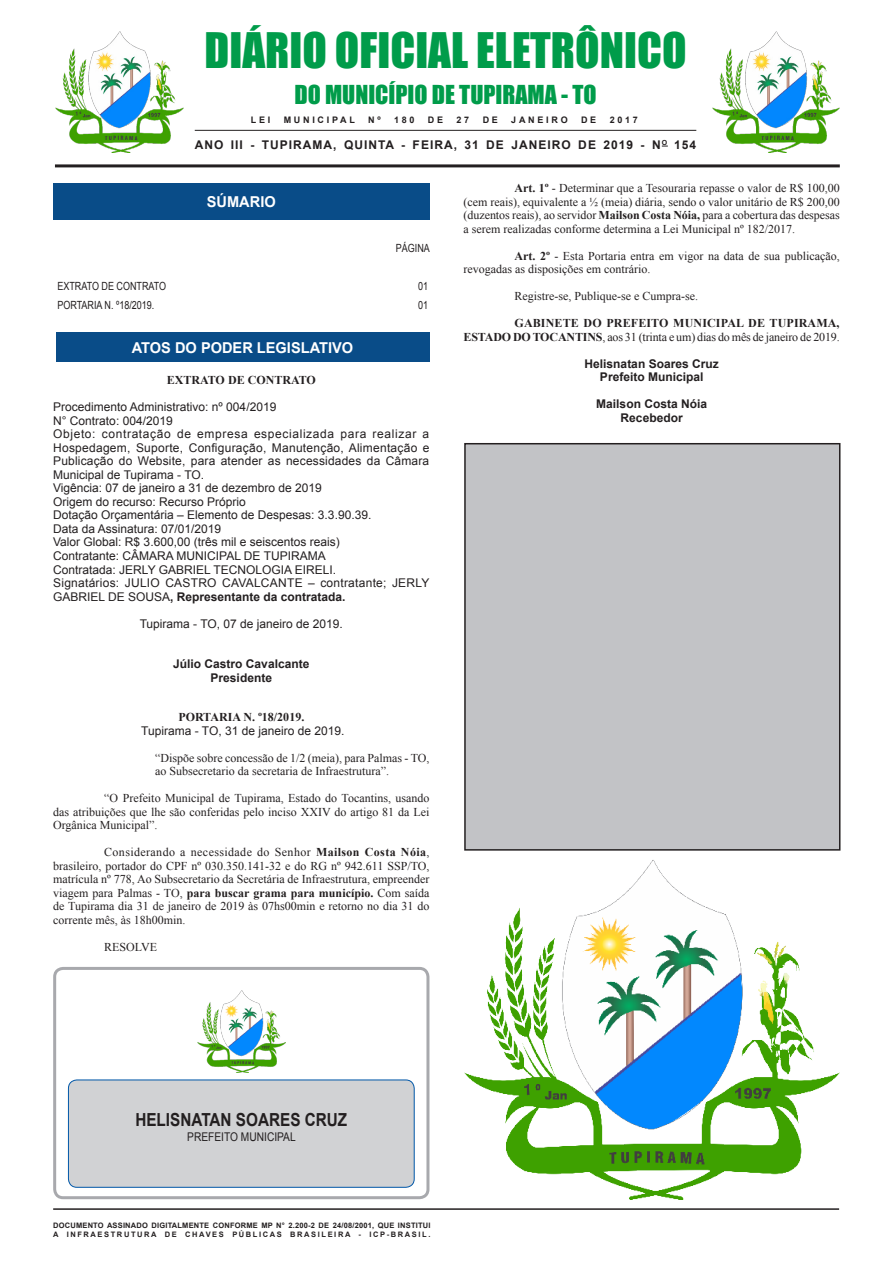
<style>
.page{position:relative;width:893px;height:1263px;background:#fff}
.page>*{position:absolute;margin:0;border:0;box-sizing:border-box;transform-origin:0 0}
.t1{font:45px "Impact";color:#009c4a}
.t2{font:24px "Impact";color:#009c4a}
.t3{font:700 18px "Arial";color:#231f20;scale:.85 1}
.t4{font:700 15px "Arial";color:#fff}
.t5{font:12px/13.5px "Times New Roman";color:#231f20;text-align:justify}
.t6{font:12px/13.5px "Arial";color:#231f20}
.t7{font:700 12px/13.5px "Times New Roman";letter-spacing:.01em;color:#231f20;text-align:right}
.t8{font:700 12px/13.5px "Arial";color:#231f20;text-align:center}
.t9{font:700 12px "Arial";letter-spacing:.085em;color:#231f20}
.t10{font:12px "Arial";color:#231f20;scale:.85 1}
.t11{font:11.25px "Arial";color:#231f20;scale:.8 1}
.t12{font:700 9px "Arial";letter-spacing:.305em;color:#231f20}
.t13{font:700 7.5px/9px "Arial";letter-spacing:.025em;color:#231f20}
.s1{font-weight:700}
.s2{font-weight:400}
</style>
<div class="page">
<hr style="left:53px;top:1208px;width:786px;height:2px;background:#231f20">
<hr style="left:55px;top:164px;width:785px;height:3px;background:#231f20">
<hr style="left:195px;top:130px;width:501px;height:1px;background:#231f20">
<img style="left:712px;top:31px;width:128px;height:121px">
<img style="left:56px;top:31px;width:127px;height:121px">
<div style="left:53px;top:184px;width:376px;height:36px;background:#094c88"></div>
<div style="left:56px;top:332px;width:373px;height:30px;background:#094c88"></div>
<div style="left:53px;top:967px;width:376px;height:232px;border:3px solid #a8a9ad;border-radius:9px"></div>
<div style="left:68px;top:1080px;width:346px;height:107px;background:#d1d2d4;border-radius:9px"></div>
<div style="left:68px;top:1080px;width:346px;height:107px;border:1px solid #0057a8;border-radius:9px"></div>
<img style="left:197px;top:990px;width:88px;height:82px">
<img style="left:464px;top:860px;width:376px;height:339px">
<div style="left:465px;top:444px;width:375px;height:406px;background:#c2c3c6"></div>
<div style="left:464px;top:443px;width:376px;height:408px;border:2px solid #231f20"></div>
<h1 class="t1" style="left:205px;top:16px;width:483px">DIÁRIO OFICIAL ELETRÔNICO</h1>
<h2 class="t2" style="left:294px;top:76px;width:304px">DO MUNICÍPIO DE TUPIRAMA - TO</h2>
<p class="t12" style="left:251px;top:114px;width:21px">LEI</p>
<p class="t12" style="left:284px;top:114px;width:73px">MUNICIPAL</p>
<p class="t12" style="left:368px;top:114px;width:14px">N º</p>
<p class="t12" style="left:394px;top:114px;width:22px">180</p>
<p class="t12" style="left:428px;top:114px;width:17px">D E</p>
<p class="t12" style="left:457px;top:114px;width:14px">2 7</p>
<p class="t12" style="left:483px;top:114px;width:17px">D E</p>
<p class="t12" style="left:511px;top:114px;width:58px">JANEIRO</p>
<p class="t12" style="left:581px;top:114px;width:17px">D E</p>
<p class="t12" style="left:610px;top:114px;width:30px">2017</p>
<p class="t9" style="left:195px;top:137px;width:503px">ANO III - TUPIRAMA, QUINTA - FEIRA, 31 DE JANEIRO DE 2019 - N<sup>O</sup> 154</p>
<p class="t4" style="left:207px;top:192px;width:70px">SÚMARIO</p>
<p class="t11" style="left:396px;top:241px;width:44px">PÁGINA</p>
<p class="t11" style="left:57px;top:279px;width:138px">EXTRATO DE CONTRATO</p>
<p class="t11" style="left:418px;top:279px;width:14px">01</p>
<p class="t11" style="left:57px;top:298px;width:123px">PORTARIA N. º18/2019.</p>
<p class="t11" style="left:418px;top:298px;width:14px">01</p>
<p class="t4" style="left:132px;top:337px;width:223px">ATOS DO PODER LEGISLATIVO</p>
<p class="t7" style="left:167px;top:373px;width:151px">EXTRATO DE CONTRATO</p>
<p class="t6" style="left:53px;top:401px;width:378px">Procedimento Administrativo: nº 004/2019<br>N° Contrato: 004/2019<br>Objeto: contratação de empresa especializada para realizar a Hospedagem, Suporte, Configuração, Manutenção, Alimentação e Publicação do Website, para atender as necessidades da Câmara Municipal de Tupirama - TO.<br>Vigência: 07 de janeiro a 31 de dezembro de 2019<br>Origem do recurso: Recurso Próprio<br>Dotação Orçamentária – Elemento de Despesas: 3.3.90.39.<br>Data da Assinatura: 07/01/2019<br>Valor Global: R$ 3.600,00 (três mil e seiscentos reais)<br>Contratante: CÂMARA MUNICIPAL DE TUPIRAMA<br>Contratada: JERLY GABRIEL TECNOLOGIA EIRELI.<br>Signatários: JULIO CASTRO CAVALCANTE – contratante; JERLY GABRIEL DE SOUSA<span class="s1">, Representante da contratada.</span></p>
<p class="t6" style="left:140px;top:617px;width:205px">Tupirama - TO, 07 de janeiro de 2019.</p>
<p class="t8" style="left:173px;top:657px;width:138px">Júlio Castro Cavalcante<br>Presidente</p>
<p class="t7" style="left:178px;top:710px;width:127px">PORTARIA N. º18/2019.</p>
<p class="t6" style="left:141px;top:724px;width:205px">Tupirama - TO, 31 de janeiro de 2019.</p>
<p class="t5" style="left:155px;top:751px;width:276px">“Dispõe sobre concessão de 1/2 (meia), para Palmas - TO, ao Subsecretario da secretaria de Infraestrutura”.</p>
<p class="t5" style="left:53px;top:791px;width:378px;text-indent:51px">“O Prefeito Municipal de Tupirama, Estado do Tocantins, usando das atribuições que lhe são conferidas pelo inciso XXIV do artigo 81 da Lei Orgânica Municipal”.</p>
<p class="t5" style="left:53px;top:845px;width:378px;text-indent:51px">Considerando a necessidade do Senhor <span class="s1">Mailson Costa Nóia</span>, brasileiro, portador do CPF nº 030.350.141-32 e do RG nº 942.611 SSP/TO, matrícula nº 778, Ao Subsecretario da Secretária de Infraestrutura, empreender viagem para Palmas - TO, <span class="s1">para buscar grama para município.</span> Com saída de Tupirama dia 31 de janeiro de 2019 às 07hs00min e retorno no dia 31 do corrente mês, às 18h00min.</p>
<p class="t5" style="left:104px;top:940px;width:54px">RESOLVE</p>
<p class="t5" style="left:463px;top:181px;width:378px;text-indent:51px"><span class="s1">Art. 1º</span> - Determinar que a Tesouraria repasse o valor de R$ 100,00 (cem reais), equivalente a ½ (meia) diária, sendo o valor unitário de R$ 200,00 (duzentos reais), ao servidor <span class="s1">Mailson Costa Nóia,</span> para a cobertura das despesas a serem realizadas conforme determina a Lei Municipal nº 182/2017.</p>
<p class="t5" style="left:463px;top:249px;width:378px;text-indent:51px"><span class="s1">Art. 2º</span> - Esta Portaria entra em vigor na data de sua publicação, revogadas as disposições em contrário.</p>
<p class="t5" style="left:514px;top:289px;width:185px">Registre-se, Publique-se e Cumpra-se.</p>
<p class="t7" style="left:463px;top:316px;width:378px">GABINETE DO PREFEITO MUNICIPAL DE TUPIRAMA,<br>ESTADO DO TOCANTINS<span class="s2">, aos 31 (trinta e um) dias do mês de janeiro de 2019.</span></p>
<p class="t8" style="left:585px;top:357px;width:136px">Helisnatan Soares Cruz<br>Prefeito Municipal</p>
<p class="t8" style="left:596px;top:397px;width:112px">Mailson Costa Nóia<br>Recebedor</p>
<h3 class="t3" style="left:135px;top:1107px;width:251px">HELISNATAN SOARES CRUZ</h3>
<p class="t10" style="left:187px;top:1128px;width:129px">PREFEITO MUNICIPAL</p>
<p class="t13" style="left:53px;top:1221px;width:379px">DOCUMENTO ASSINADO DIGITALMENTE CONFORME MP N° 2.200-2 DE 24/08/2001, QUE INSTITUI<br>A INFRAESTRUTURA DE CHAVES PÚBLICAS BRASILEIRA - ICP-BRASIL.</p>
</div>
